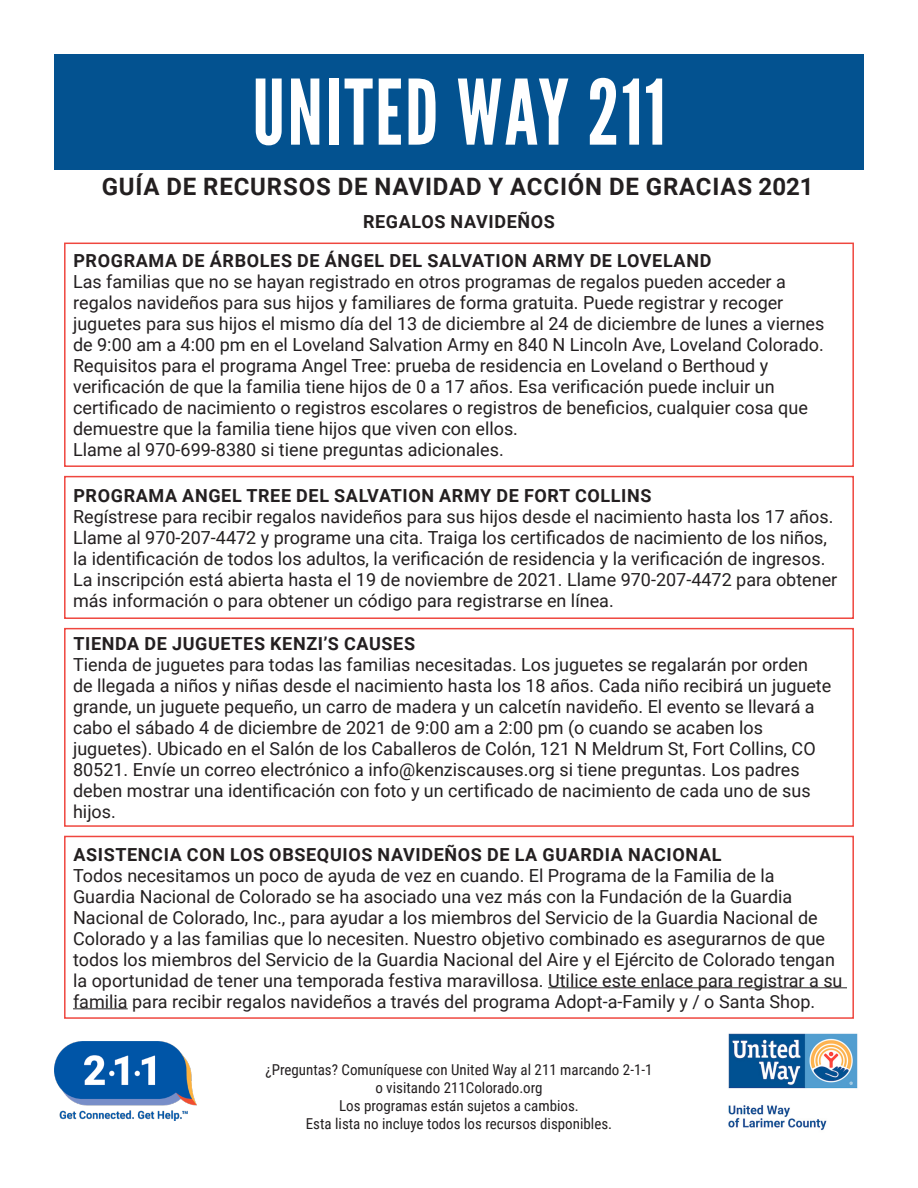
<style>
.page{position:relative;width:918px;height:1188px;background:#fff}
.page>*{position:absolute;margin:0;border:0;box-sizing:border-box;transform-origin:0 0}
.t1{font:90px "League Gothic";letter-spacing:.025em;color:#fff}
.t2{font:700 24px "Roboto";letter-spacing:.035em;color:#231f20}
.t3{font:18px/21px "Roboto";color:#231f20}
.t4{font:700 18px "Roboto";letter-spacing:.035em;color:#231f20}
.t5{font:15px "Roboto Condensed";color:#231f20}
</style>
<div class="page">
<div style="left:54px;top:54px;width:810px;height:115px;background:#035290"></div>
<div style="left:64px;top:243px;width:790px;height:224px;border:2px solid #ef473f"></div>
<div style="left:64px;top:476px;width:790px;height:143px;border:2px solid #ef473f"></div>
<div style="left:64px;top:628px;width:790px;height:199px;border:2px solid #ef473f"></div>
<hr style="left:548px;top:987px;width:299px;height:1px;background:#231f20">
<hr style="left:73px;top:1008px;width:55px;height:1px;background:#231f20">
<div style="left:64px;top:836px;width:790px;height:183px;border:2px solid #ef473f"></div>
<img style="left:54px;top:1042px;width:142px;height:78px">
<img style="left:728px;top:1033px;width:130px;height:97px">
<p class="t1" style="left:252px;top:59px;width:415px">UNITED WAY 211</p>
<p class="t2" style="left:102px;top:170px;width:714px">GUÍA DE RECURSOS DE NAVIDAD Y ACCIÓN DE GRACIAS 2021</p>
<p class="t4" style="left:363px;top:209px;width:193px">REGALOS NAVIDEÑOS</p>
<p class="t4" style="left:73px;top:248px;width:640px">PROGRAMA DE ÁRBOLES DE ÁNGEL DEL SALVATION ARMY DE LOVELAND</p>
<p class="t3" style="left:73px;top:270px;width:714px">Las familias que no se hayan registrado en otros programas de regalos pueden acceder a</p>
<p class="t3" style="left:73px;top:291px;width:712px">regalos navideños para sus hijos y familiares de forma gratuita. Puede registrar y recoger</p>
<p class="t3" style="left:73px;top:312px;width:753px;text-align:justify">juguetes para sus hijos el mismo día del 13 de diciembre al 24 de diciembre de lunes a viernes de 9:00 am a 4:00 pm en el Loveland Salvation Army en 840 N Lincoln Ave, Loveland Colorado.<br>Requisitos para el programa Angel Tree: prueba de residencia en Loveland o Berthoud y</p>
<p class="t3" style="left:73px;top:375px;width:703px">verificación de que la familia tiene hijos de 0 a 17 años. Esa verificación puede incluir un</p>
<p class="t3" style="left:73px;top:396px;width:736px">certificado de nacimiento o registros escolares o registros de beneficios, cualquier cosa que</p>
<p class="t3" style="left:73px;top:417px;width:447px">demuestre que la familia tiene hijos que viven con ellos.</p>
<p class="t3" style="left:73px;top:438px;width:432px">Llame al 970-699-8380 si tiene preguntas adicionales.</p>
<p class="t4" style="left:73px;top:483px;width:580px">PROGRAMA ANGEL TREE DEL SALVATION ARMY DE FORT COLLINS</p>
<p class="t3" style="left:73px;top:505px;width:766px">Regístrese para recibir regalos navideños para sus hijos desde el nacimiento hasta los 17 años.<br>Llame al 970-207-4472 y programe una cita. Traiga los certificados de nacimiento de los niños, la identificación de todos los adultos, la verificación de residencia y la verificación de ingresos.<br>La inscripción está abierta hasta el 19 de noviembre de 2021. Llame 970-207-4472 para obtener más información o para obtener un código para registrarse en línea.</p>
<p class="t4" style="left:73px;top:631px;width:343px">TIENDA DE JUGUETES KENZI’S CAUSES</p>
<p class="t3" style="left:73px;top:654px;width:760px">Tienda de juguetes para todas las familias necesitadas. Los juguetes se regalarán por orden de llegada a niños y niñas desde el nacimiento hasta los 18 años. Cada niño recibirá un juguete grande, un juguete pequeño, un carro de madera y un calcetín navideño. El evento se llevará a cabo el sábado 4 de diciembre de 2021 de 9:00 am a 2:00 pm (o cuando se acaben los</p>
<p class="t3" style="left:73px;top:738px;width:744px">juguetes). Ubicado en el Salón de los Caballeros de Colón, 121 N Meldrum St, Fort Collins, CO<br>80521. Envíe un correo electrónico a info@kenziscauses.org si tiene preguntas. Los padres</p>
<p class="t3" style="left:73px;top:780px;width:739px">deben mostrar una identificación con foto y un certificado de nacimiento de cada uno de sus hijos.</p>
<p class="t4" style="left:73px;top:842px;width:650px">ASISTENCIA CON LOS OBSEQUIOS NAVIDEÑOS DE LA GUARDIA NACIONAL</p>
<p class="t3" style="left:73px;top:864px;width:703px">Todos necesitamos un poco de ayuda de vez en cuando. El Programa de la Familia de la</p>
<p class="t3" style="left:73px;top:885px;width:771px">Guardia Nacional de Colorado se ha asociado una vez más con la Fundación de la Guardia Nacional de Colorado, Inc., para ayudar a los miembros del Servicio de la Guardia Nacional de Colorado y a las familias que lo necesiten. Nuestro objetivo combinado es asegurarnos de que todos los miembros del Servicio de la Guardia Nacional del Aire y el Ejército de Colorado tengan la oportunidad de tener una temporada festiva maravillosa. Utilice este enlace para registrar a su familia para recibir regalos navideños a través del programa Adopt-a-Family y / o Santa Shop.</p>
<p class="t5" style="left:265px;top:1059px;width:389px">¿Preguntas? Comuníquese con United Way al 211 marcando 2-1-1</p>
<p class="t5" style="left:375px;top:1077px;width:169px">o visitando 211Colorado.org</p>
<p class="t5" style="left:339px;top:1095px;width:241px">Los programas están sujetos a cambios.</p>
<p class="t5" style="left:306px;top:1113px;width:308px">Esta lista no incluye todos los recursos disponibles.</p>
</div>
